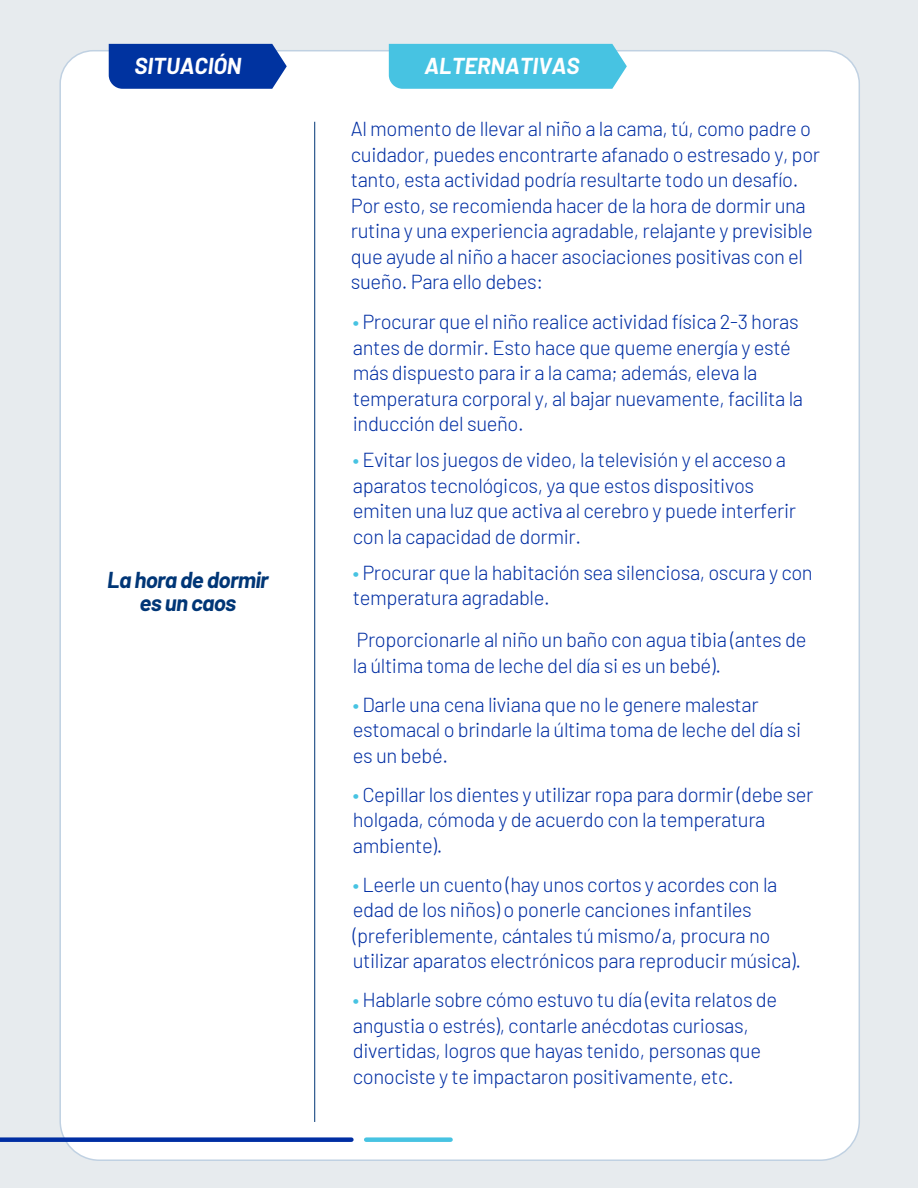
<style>
.page{position:relative;width:918px;height:1188px;background:#e7ebee}
.page>*{position:absolute;margin:0;border:0;box-sizing:border-box;transform-origin:0 0}
.t1{font:italic 700 22.5px/23px "Barlow";letter-spacing:-.03em;color:#003676;text-align:center}
.t2{font:italic 700 22.5px "Barlow";color:#fff}
.t3{font:300 20.25px/25.5px "Barlow";letter-spacing:-.02em;color:#002ea3}
.s1{font-weight:500;color:#47c3e2}
</style>
<div class="page">
<div style="left:59px;top:49px;width:801px;height:1112px;background:#fff"></div>
<div style="left:389px;top:44px;width:238px;height:45px;background:#47c3e2"></div>
<div style="left:109px;top:44px;width:178px;height:45px;background:#0033a0"></div>
<hr style="left:314px;top:122px;width:1px;height:1000px;background:#003676">
<div style="left:0;top:1137px;width:351px;height:5px;background:#002ea3"></div>
<div style="left:366px;top:1137px;width:85px;height:5px;background:#47c3e2"></div>
<p class="t2" style="left:135px;top:49px;width:108px">SITUACIÓN</p>
<p class="t2" style="left:425px;top:49px;width:156px">ALTERNATIVAS</p>
<p class="t1" style="left:107px;top:567px;width:163px">La hora de dormir es un caos</p>
<p class="t3" style="left:351px;top:115px;width:471px">Al momento de llevar al niño a la cama, tú, como padre o cuidador, puedes encontrarte afanado o estresado y, por tanto, esta actividad podría resultarte todo un desafío.<br>Por esto, se recomienda hacer de la hora de dormir una rutina y una experiencia agradable, relajante y previsible que ayude al niño a hacer asociaciones positivas con el sueño. Para ello debes:</p>
<p class="t3" style="left:353px;top:308px;width:452px"><span class="s1">•</span> Procurar que el niño realice actividad física 2-3 horas antes de dormir. Esto hace que queme energía y esté más dispuesto para ir a la cama; además, eleva la temperatura corporal y, al bajar nuevamente, facilita la inducción del sueño.</p>
<p class="t3" style="left:353px;top:446px;width:445px"><span class="s1">•</span> Evitar los juegos de video, la televisión y el acceso a aparatos tecnológicos, ya que estos dispositivos emiten una luz que activa al cerebro y puede interferir con la capacidad de dormir.</p>
<p class="t3" style="left:353px;top:558px;width:461px"><span class="s1">•</span> Procurar que la habitación sea silenciosa, oscura y con temperatura agradable.</p>
<p class="t3" style="left:353px;top:626px;width:455px">Proporcionarle al niño un baño con agua tibia (antes de la última toma de leche del día si es un bebé).</p>
<p class="t3" style="left:353px;top:690px;width:450px"><span class="s1">•</span> Darle una cena liviana que no le genere malestar estomacal o brindarle la última toma de leche del día si es un bebé.</p>
<p class="t3" style="left:353px;top:780px;width:462px"><span class="s1">•</span> Cepillar los dientes y utilizar ropa para dormir (debe ser holgada, cómoda y de acuerdo con la temperatura ambiente).</p>
<p class="t3" style="left:353px;top:870px;width:450px"><span class="s1">•</span> Leerle un cuento (hay unos cortos y acordes con la edad de los niños) o ponerle canciones infantiles (preferiblemente, cántales tú mismo/a, procura no utilizar aparatos electrónicos para reproducir música).</p>
<p class="t3" style="left:353px;top:986px;width:426px"><span class="s1">•</span> Hablarle sobre cómo estuvo tu día (evita relatos de angustia o estrés), contarle anécdotas curiosas, divertidas, logros que hayas tenido, personas que conociste y te impactaron positivamente, etc.</p>
</div>
